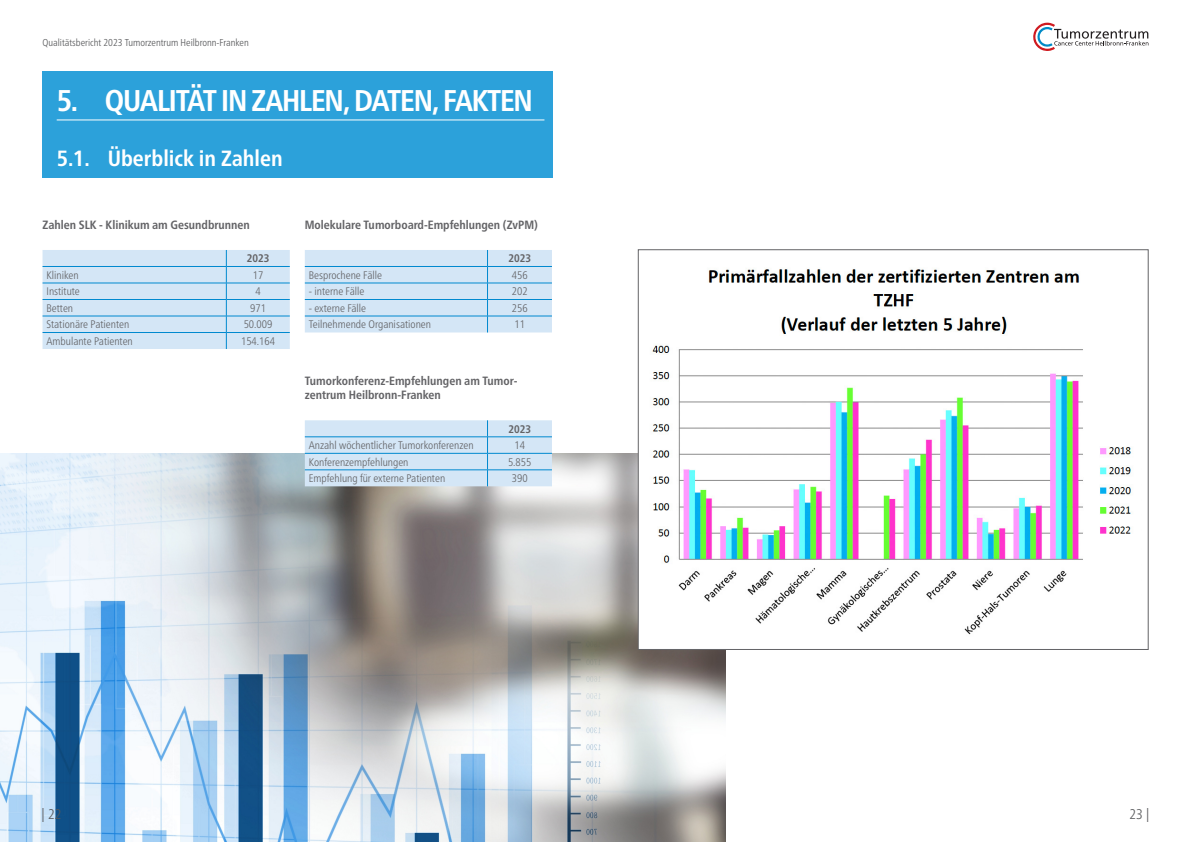
<style>
.page{position:relative;width:1191px;height:842px;background:#fff}
.page>*{position:absolute;margin:0;border:0;box-sizing:border-box;transform-origin:0 0}
.t1{font:700 condensed 30px "Frutiger Neue LTW1 G";letter-spacing:-.04em;color:#fff}
.t2{font:700 condensed 22px "Frutiger Neue LTW1 G";color:#fff}
.t3{font:300 condensed 14px "Frutiger Neue LTW1 G";color:#57585a}
.t4{font:700 condensed 12px/14.4px "Frutiger Neue LTW1 G";color:#636366}
.t5{font:300 condensed 11px "Frutiger Neue LTW1 G";color:#636366}
.t6{font:700 condensed 11px "Frutiger Neue LTW1 G";color:#636366}
.t7{font:300 condensed 10px "Frutiger Neue LTW1 G";color:#57585a}
</style>
<div class="page">
<img style="left:0;top:454px;width:725px;height:388px">
<svg style="left:43px;top:250px;width:247px;height:99px;background:#c8e0f3"></svg>
<svg style="left:305px;top:250px;width:247px;height:82px;background:#c8e1f3"></svg>
<svg style="left:305px;top:420px;width:247px;height:66px;background:#c9e1f4"></svg>
<div style="left:43px;top:71px;width:510px;height:106px;background:#2ca1da"></div>
<hr style="left:57px;top:120px;width:487px;height:1px;background:#fff">
<div style="left:638px;top:250px;width:510px;height:399px;background:#fff"></div>
<img style="left:652px;top:269px;width:479px;height:366px">
<svg style="left:1033px;top:23px;width:115px;height:28px"></svg>
<p class="t7" style="left:43px;top:35px;width:208px">Qualitätsbericht 2023 Tumorzentrum Heilbronn-Franken</p>
<h1 class="t1" style="left:57px;top:78px;width:478px">5. QUALITÄT IN ZAHLEN, DATEN, FAKTEN</h1>
<h2 class="t2" style="left:57px;top:142px;width:227px">5.1. Überblick in Zahlen</h2>
<p class="t4" style="left:43px;top:217px;width:209px">Zahlen SLK - Klinikum am Gesundbrunnen</p>
<p class="t6" style="left:247px;top:250px;width:24px">2023</p>
<p class="t5" style="left:47px;top:267px;width:34px">Kliniken</p>
<p class="t5" style="left:253px;top:267px;width:12px">17</p>
<p class="t5" style="left:47px;top:284px;width:35px">Institute</p>
<p class="t5" style="left:255px;top:284px;width:7px">4</p>
<p class="t5" style="left:47px;top:300px;width:28px">Betten</p>
<p class="t5" style="left:250px;top:300px;width:17px">971</p>
<p class="t5" style="left:47px;top:317px;width:84px">Stationäre Patienten</p>
<p class="t5" style="left:244px;top:317px;width:30px">50.009</p>
<p class="t5" style="left:47px;top:333px;width:88px">Ambulante Patienten</p>
<p class="t5" style="left:241px;top:333px;width:35px">154.164</p>
<p class="t4" style="left:305px;top:217px;width:235px">Molekulare Tumorboard-Empfehlungen (ZvPM)</p>
<p class="t6" style="left:508px;top:250px;width:24px">2023</p>
<p class="t5" style="left:309px;top:267px;width:75px">Besprochene Fälle</p>
<p class="t5" style="left:512px;top:267px;width:17px">456</p>
<p class="t5" style="left:309px;top:284px;width:57px">- interne Fälle</p>
<p class="t5" style="left:512px;top:284px;width:17px">202</p>
<p class="t5" style="left:309px;top:300px;width:59px">- externe Fälle</p>
<p class="t5" style="left:512px;top:300px;width:17px">256</p>
<p class="t5" style="left:309px;top:317px;width:124px">Teilnehmende Organisationen</p>
<p class="t5" style="left:514px;top:317px;width:12px">11</p>
<p class="t4" style="left:305px;top:372px;width:213px">Tumorkonferenz-Empfehlungen am Tumor&shy;zentrum Heilbronn-Franken</p>
<p class="t6" style="left:508px;top:421px;width:24px">2023</p>
<p class="t5" style="left:309px;top:437px;width:166px">Anzahl wöchentlicher Tumorkonferenzen</p>
<p class="t5" style="left:514px;top:437px;width:12px">14</p>
<p class="t5" style="left:309px;top:454px;width:101px">Konferenzempfehlungen</p>
<p class="t5" style="left:508px;top:454px;width:25px">5.855</p>
<p class="t5" style="left:309px;top:470px;width:138px">Empfehlung für externe Patienten</p>
<p class="t5" style="left:512px;top:470px;width:17px">390</p>
<p class="t3" style="left:41px;top:804px;width:22px">| 22</p>
<p class="t3" style="left:1129px;top:804px;width:22px">23 |</p>
</div>
